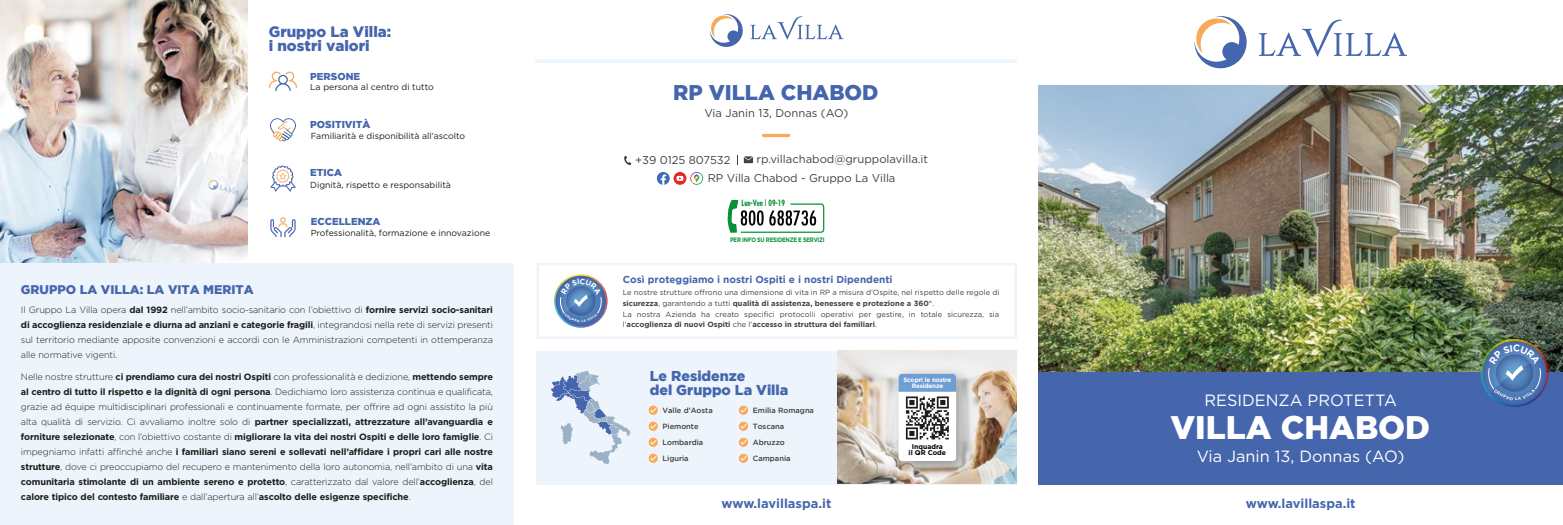
<style>
.page{position:relative;width:1563px;height:525px;background:#fff}
.page>*{position:absolute;margin:0;border:0;box-sizing:border-box;transform-origin:0 0}
.t1{font:900 32.5px "Gotham";color:#fff}
.t2{font:900 21.25px "Gotham";color:#4565ad}
.t3{font:16.25px "Gotham";color:#fff}
.t4{font:900 15px/13.8px "Gotham";color:#4565ad}
.t5{font:900 14.25px/13.8px "Gotham";color:#4565ad}
.t6{font:700 12.88px "Gotham";color:#4565ad}
.t7{font:900 12.5px "Gotham";color:#4565ad}
.t8{font:11.25px "Gotham";color:#404242}
.t9{font:700 10px "Gotham";color:#4565ad}
.t10{font:900 10px "Gotham";color:#4565ad}
.t11{font:300 9.12px/15px "Gotham";letter-spacing:-.01em;color:#1d1d1b;text-align:justify}
.t12{font:8.75px "Gotham";color:#1d1d1b}
.t13{font:700 condensed 8.38px "Futura";color:#079039;scale:.87 1}
.t14{font:7.5px/10.8px "Gotham";color:#404242}
.t15{font:500 7.5px/16px "Gotham";color:#404040}
.t16{font:700 6.88px/6.9px "Gotham";color:#000;text-align:center}
.t17{font:700 6.38px "Gotham";letter-spacing:-.04em;color:#079039;scale:.87 1}
.t18{font:700 6.25px/6.2px "Gotham";letter-spacing:-.02em;color:#fff;text-align:center}
.s1{font-weight:700}
</style>
<div class="page">
<img style="left:1038px;top:85px;width:525px;height:287px">
<div style="left:1038px;top:372px;width:525px;height:112px;background:#4565ad"></div>
<svg style="left:1194px;top:16px;width:53px;height:53px"></svg>
<svg style="left:1259px;top:20px;width:148px;height:36px"></svg>
<hr style="left:535px;top:59px;width:482px;height:4px;background:#eef4fb">
<svg style="left:709px;top:14px;width:134px;height:33px"></svg>
<svg style="left:673px;top:172px;width:13px;height:13px"></svg>
<svg style="left:676px;top:176px;width:7px;height:5px"></svg>
<svg style="left:657px;top:172px;width:13px;height:13px"></svg>
<svg style="left:690px;top:172px;width:13px;height:13px"></svg>
<svg style="left:624px;top:156px;width:7px;height:9px"></svg>
<svg style="left:744px;top:156px;width:9px;height:7px"></svg>
<svg style="left:1480px;top:339px;width:68px;height:68px"></svg>
<div style="left:1482px;top:341px;width:64px;height:64px;background:#4567a9;border-radius:32px"></div>
<div style="left:0;top:263px;width:514px;height:261px;background:#eef4fb"></div>
<img style="left:0;top:0;width:248px;height:263px">
<svg style="left:269px;top:72px;width:28px;height:19px"></svg>
<svg style="left:270px;top:118px;width:26px;height:23px"></svg>
<svg style="left:270px;top:217px;width:26px;height:20px"></svg>
<svg style="left:270px;top:165px;width:26px;height:26px"></svg>
<div style="left:536px;top:350px;width:481px;height:134px;background:#eef4fb"></div>
<svg style="left:537px;top:263px;width:480px;height:76px"></svg>
<svg style="left:551px;top:370px;width:79px;height:94px"></svg>
<svg style="left:648px;top:421px;width:10px;height:9px"></svg>
<svg style="left:650px;top:424px;width:6px;height:4px"></svg>
<svg style="left:648px;top:437px;width:10px;height:9px"></svg>
<svg style="left:650px;top:440px;width:6px;height:4px"></svg>
<svg style="left:648px;top:453px;width:10px;height:9px"></svg>
<svg style="left:650px;top:456px;width:6px;height:4px"></svg>
<svg style="left:739px;top:405px;width:9px;height:9px"></svg>
<svg style="left:740px;top:408px;width:6px;height:4px"></svg>
<svg style="left:739px;top:421px;width:9px;height:9px"></svg>
<svg style="left:740px;top:424px;width:6px;height:4px"></svg>
<svg style="left:739px;top:437px;width:9px;height:9px"></svg>
<svg style="left:740px;top:440px;width:6px;height:4px"></svg>
<svg style="left:739px;top:453px;width:9px;height:9px"></svg>
<svg style="left:740px;top:456px;width:6px;height:4px"></svg>
<svg style="left:648px;top:405px;width:10px;height:9px"></svg>
<svg style="left:650px;top:408px;width:6px;height:4px"></svg>
<img style="left:838px;top:351px;width:179px;height:132px">
<img style="left:883px;top:358px;width:95px;height:125px">
<div style="left:898px;top:373px;width:58px;height:87px;background:#fff;border-radius:4px"></div>
<svg style="left:898px;top:373px;width:58px;height:66px"></svg>
<hr style="left:762px;top:134px;width:28px;height:3px;background:#f7ab59;border-radius:2px">
<svg style="left:727px;top:200px;width:97px;height:33px"></svg>
<svg style="left:556px;top:275px;width:47px;height:47px;background:#6c8eb9"></svg>
<svg style="left:1482px;top:341px;width:61px;height:59px"></svg>
<h3 class="t4" style="left:269px;top:24px;width:124px">Gruppo La Villa: i nostri valori</h3>
<p class="t10" style="left:310px;top:70px;width:51px">PERSONE</p>
<p class="t12" style="left:310px;top:82px;width:125px">La persona al centro di tutto</p>
<p class="t10" style="left:310px;top:118px;width:62px">POSITIVITÀ</p>
<p class="t12" style="left:311px;top:131px;width:156px">Familiarità e disponibilità all’ascolto</p>
<p class="t10" style="left:310px;top:167px;width:33px">ETICA</p>
<p class="t12" style="left:310px;top:180px;width:142px">Dignità, rispetto e responsabilità</p>
<p class="t10" style="left:311px;top:215px;width:71px">ECCELLENZA</p>
<h3 class="t7" style="left:21px;top:283px;width:234px">GRUPPO LA VILLA: LA VITA MERITA</h3>
<p class="t12" style="left:311px;top:228px;width:181px">Professionalità, formazione e innovazione</p>
<p class="t11" style="left:21px;top:301px;width:473px">Il Gruppo La Villa opera <span class="s1">dal 1992</span> nell’ambito socio-sanitario con l’obiettivo di <span class="s1">fornire servizi socio-sanitari di accoglienza residenziale e diurna ad anziani e categorie fragili</span>, integrandosi nella rete di servizi presenti sul territorio mediante apposite convenzioni e accordi con le Amministrazioni competenti in ottemperanza alle normative vigenti.</p>
<p class="t11" style="left:21px;top:369px;width:473px">Nelle nostre strutture <span class="s1">ci prendiamo cura dei nostri Ospiti</span> con professionalità e dedizione, <span class="s1">mettendo sempre al centro di tutto il rispetto e la dignità di ogni persona</span>. Dedichiamo loro assistenza continua e qualificata, grazie ad équipe multidisciplinari professionali e continuamente formate, per offrire ad ogni assistito la più alta qualità di servizio. Ci avvaliamo inoltre solo di <span class="s1">partner specializzati, attrezzature all’avanguardia e forniture selezionate</span>, con l’obiettivo costante di <span class="s1">migliorare la vita dei nostri Ospiti e delle loro famiglie</span>. Ci impegniamo infatti affinché anche <span class="s1">i familiari siano sereni e sollevati nell’affidare i propri cari alle nostre strutture</span>, dove ci preoccupiamo del recupero e mantenimento della loro autonomia, nell’ambito di una <span class="s1">vita comunitaria stimolante di un ambiente sereno e protetto</span>, caratterizzato dal valore dell’<span class="s1">accoglienza</span>, del <span class="s1">calore tipico del contesto familiare</span> e dall’apertura all’<span class="s1">ascolto delle esigenze specifiche</span>.</p>
<h2 class="t2" style="left:673px;top:80px;width:207px">RP VILLA CHABOD</h2>
<p class="t8" style="left:704px;top:106px;width:145px">Via Janin 13, Donnas (AO)</p>
<p class="t8" style="left:635px;top:154px;width:97px">+39 0125 807532</p>
<p class="t8" style="left:756px;top:153px;width:173px">rp.villachabod@gruppolavilla.it</p>
<p class="t8" style="left:708px;top:172px;width:189px">RP Villa Chabod - Gruppo La Villa</p>
<p class="t13" style="left:741px;top:197px;width:51px">Lun-Ven | 09-19</p>
<p class="t17" style="left:730px;top:236px;width:110px">PER INFO SU RESIDENZE E SERVIZI</p>
<p class="t9" style="left:623px;top:273px;width:271px">Così proteggiamo i nostri Ospiti e i nostri Dipendenti</p>
<p class="t14" style="left:623px;top:287px;width:378px">Le nostre strutture offrono una dimensione di vita in RP a misura d’Ospite, nel rispetto delle regole di <span class="s1">sicurezza</span>, garantendo a tutti <span class="s1">qualità di assistenza, benessere e protezione a 360</span>°.<br>La nostra Azienda ha creato specifici protocolli operativi per gestire, in totale sicurezza, sia l’<span class="s1">accoglienza di nuovi Ospiti</span> che l’<span class="s1">accesso in struttura dei familiari</span>.</p>
<h3 class="t5" style="left:650px;top:368px;width:140px">Le Residenze<br>del Gruppo La Villa</h3>
<p class="t15" style="left:662px;top:418px;width:42px">Piemonte<br>Lombardia<br>Liguria</p>
<p class="t15" style="left:753px;top:401px;width:63px">Emilia Romagna<br>Toscana<br>Abruzzo<br>Campania</p>
<p class="t15" style="left:662px;top:402px;width:52px">Valle d’Aosta</p>
<h3 class="t6" style="left:721px;top:496px;width:111px">www.lavillaspa.it</h3>
<p class="t18" style="left:903px;top:376px;width:50px">Scopri le nostre<br>Residenze</p>
<p class="t16" style="left:908px;top:442px;width:39px">Inquadra<br>il QR Code</p>
<h3 class="t3" style="left:1204px;top:390px;width:194px">RESIDENZA PROTETTA</h3>
<h1 class="t1" style="left:1170px;top:408px;width:261px">VILLA CHABOD</h1>
<h3 class="t3" style="left:1196px;top:446px;width:209px">Via Janin 13, Donnas (AO)</h3>
<h3 class="t6" style="left:1245px;top:496px;width:111px">www.lavillaspa.it</h3>
</div>
